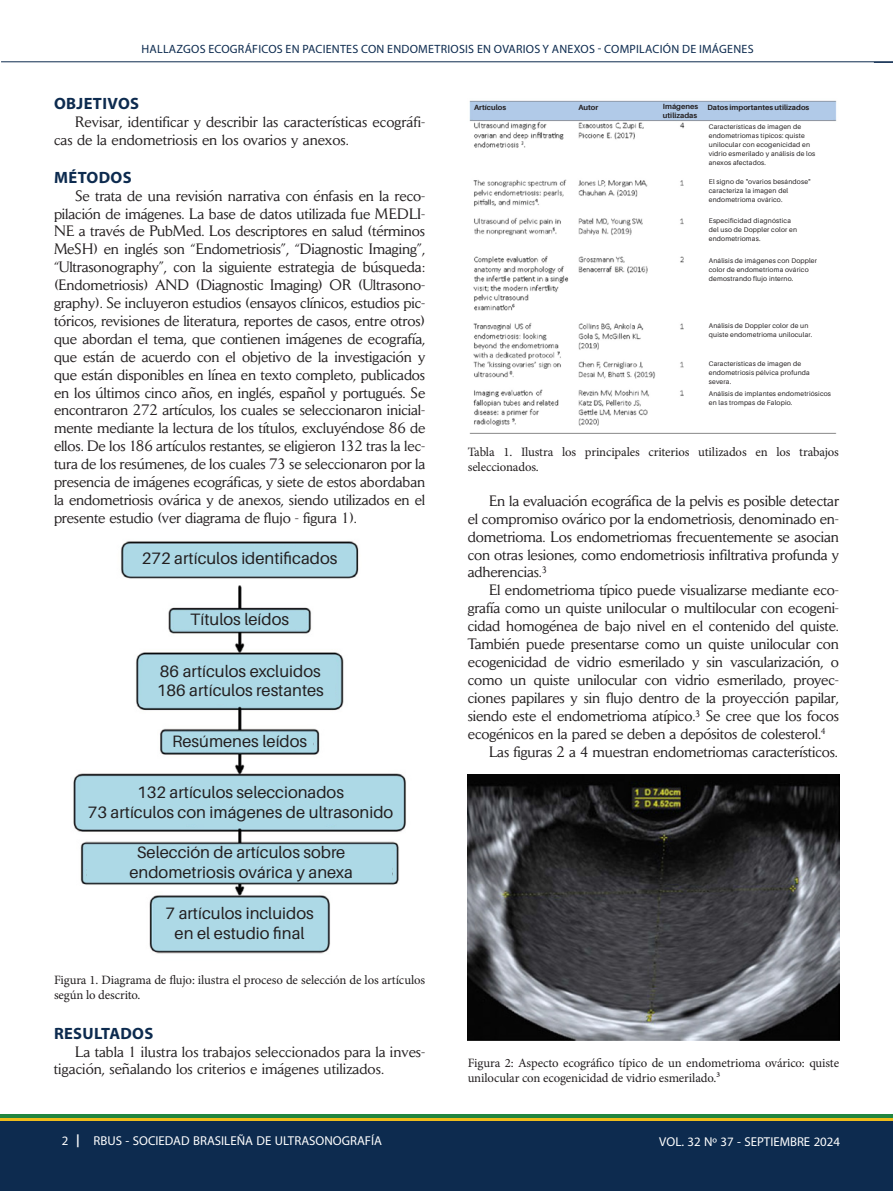
<style>
.page{position:relative;width:893px;height:1191px;background:#fff}
.page>*{position:absolute;margin:0;border:0;box-sizing:border-box;transform-origin:0 0}
.t1{font:18px "Myriad Arabic";color:#fff}
.t2{font:16.5px/19.8px "Aileron";color:#231f20;text-align:center}
.t3{font:700 16.35px "Myriad Pro";letter-spacing:.02em;color:#0d2b4f}
.t4{font:14.85px/17.9px "Daily News";color:#231f20;text-align:justify}
.t5{font:12.75px/15.3px "Minion Pro";letter-spacing:-.01em;color:#231f20}
.t6{font:12px "Myriad Pro";letter-spacing:.02em;color:#0d2b4f}
.t7{font:700 7.5px "Aileron";color:#231f20}
.t8{font:6.75px/9px "Aileron";letter-spacing:.025em;color:#231f20}
.s1{font-weight:700}
</style>
<div class="page">
<div style="left:0;top:1120px;width:893px;height:71px;background:#0d2b4f"></div>
<hr style="left:0;top:1117px;width:893px;height:3px;background:#eebc1b">
<hr style="left:0;top:1114px;width:893px;height:3px;background:#208540">
<svg style="left:874px;top:62px;width:19px;height:1px"></svg>
<img style="left:73px;top:541px;width:333px;height:413px">
<div style="left:128px;top:547px;width:223px;height:27px;background:#add9e6"></div>
<div style="left:144px;top:658px;width:191px;height:46px;background:#add9e6"></div>
<div style="left:155px;top:900px;width:170px;height:46px;background:#add9e6"></div>
<div style="left:87px;top:845px;width:305px;height:35px;background:#add9e6"></div>
<div style="left:81px;top:778px;width:319px;height:46px;background:#add9e6"></div>
<div style="left:164px;top:734px;width:149px;height:16px;background:#add9e6"></div>
<div style="left:174px;top:612px;width:132px;height:17px;background:#add9e6"></div>
<img style="left:469px;top:100px;width:368px;height:334px">
<div style="left:698px;top:123px;width:135px;height:302px;background:#fff"></div>
<div style="left:473px;top:103px;width:360px;height:16px;background:#b1cae8"></div>
<img style="left:468px;top:775px;width:371px;height:265px">
<hr style="left:1px;top:61px;width:892px;height:1px;background:#0d2b4f">
<p class="t6" style="left:141px;top:42px;width:614px">HALLAZGOS ECOGRÁFICOS EN PACIENTES CON ENDOMETRIOSIS EN OVARIOS Y ANEXOS - COMPILACIÓN DE IMÁGENES</p>
<p class="t3" style="left:54px;top:93px;width:86px">OBJETIVOS</p>
<p class="t4" style="left:54px;top:113px;width:373px;text-indent:21px">Revisar, identificar y describir las características ecográfi&shy;cas de la endometriosis en los ovarios y anexos.</p>
<p class="t3" style="left:54px;top:166px;width:79px">MÉTODOS</p>
<p class="t4" style="left:54px;top:186px;width:373px;text-indent:21px">Se trata de una revisión narrativa con énfasis en la reco&shy;pilación de imágenes. La base de datos utilizada fue MEDLI-NE a través de PubMed. Los descriptores en salud (términos MeSH) en inglés son “Endometriosis”, “Diagnostic Imaging”, “Ultrasonography”, con la siguiente estrategia de búsqueda: (Endometriosis) AND (Diagnostic Imaging) OR (Ultrasono&shy;graphy). Se incluyeron estudios (ensayos clínicos, estudios pic&shy;tóricos, revisiones de literatura, reportes de casos, entre otros) que abordan el tema, que contienen imágenes de ecografía, que están de acuerdo con el objetivo de la investigación y que están disponibles en línea en texto completo, publicados en los últimos cinco años, en inglés, español y portugués. Se encontraron 272 artículos, los cuales se seleccionaron inicial&shy;mente mediante la lectura de los títulos, excluyéndose 86 de ellos. De los 186 artículos restantes, se eligieron 132 tras la lec&shy;tura de los resúmenes, de los cuales 73 se seleccionaron por la presencia de imágenes ecográficas, y siete de estos abordaban la endometriosis ovárica y de anexos, siendo utilizados en el presente estudio (ver diagrama de flujo - figura 1).</p>
<p class="t2" style="left:142px;top:548px;width:197px">272 artículos identificados</p>
<p class="t2" style="left:190px;top:610px;width:100px">Títulos leídos</p>
<p class="t2" style="left:160px;top:661px;width:162px">86 artículos excluidos</p>
<p class="t2" style="left:157px;top:681px;width:169px">186 artículos restantes</p>
<p class="t2" style="left:172px;top:731px;width:136px">Resúmenes leídos</p>
<p class="t2" style="left:137px;top:782px;width:208px">132 artículos seleccionados</p>
<p class="t2" style="left:88px;top:802px;width:307px">73 artículos con imágenes de ultrasonido</p>
<p class="t2" style="left:129px;top:842px;width:225px">Selección de artículos sobre endometriosis ovárica y anexa</p>
<p class="t2" style="left:165px;top:904px;width:150px">7 artículos incluidos en el estudio final</p>
<p class="t5" style="left:54px;top:972px;width:373px">Figura 1. Diagrama de flujo: ilustra el proceso de selección de los artículos según lo descrito.</p>
<p class="t3" style="left:54px;top:1022px;width:101px">RESULTADOS</p>
<p class="t4" style="left:54px;top:1042px;width:373px;text-indent:21px">La tabla 1 ilustra los trabajos seleccionados para la inves&shy;tigación, señalando los criterios e imágenes utilizados.</p>
<p class="t7" style="left:474px;top:103px;width:34px">Artículos</p>
<p class="t7" style="left:578px;top:103px;width:21px">Autor</p>
<p class="t7" style="left:663px;top:102px;width:37px">Imágenes</p>
<p class="t7" style="left:707px;top:103px;width:103px">Datos importantes utilizados</p>
<p class="t7" style="left:663px;top:111px;width:36px">utilizadas</p>
<p class="t8" style="left:709px;top:122px;width:108px">Características de imagen de endometriomas típicos: quiste unilocular con ecogenicidad en vidrio esmerilado y análisis de los anexos afectados.</p>
<p class="t8" style="left:709px;top:177px;width:103px">El signo de "ovarios besándose" caracteriza la imagen del endometrioma ovárico.</p>
<p class="t8" style="left:709px;top:216px;width:90px">Especificidad diagnóstica del uso de Doppler color en endometriomas.</p>
<p class="t8" style="left:709px;top:256px;width:110px">Análisis de imágenes con Doppler color de endometrioma ovárico demostrando flujo interno.</p>
<p class="t8" style="left:709px;top:321px;width:105px">Análisis de Doppler color de un quiste endometrioma unilocular.</p>
<p class="t8" style="left:709px;top:359px;width:102px">Características de imagen de endometriosis pélvica profunda severa.</p>
<p class="t8" style="left:709px;top:389px;width:124px">Análisis de implantes endometriósicos en las trompas de Falopio.</p>
<p class="t5" style="left:468px;top:444px;width:373px">Tabla 1. Ilustra los principales criterios utilizados en los trabajos seleccionados.</p>
<p class="t4" style="left:468px;top:491px;width:373px;text-indent:21px">En la evaluación ecográfica de la pelvis es posible detectar el compromiso ovárico por la endometriosis, denominado en&shy;dometrioma. Los endometriomas frecuentemente se asocian con otras lesiones, como endometriosis infiltrativa profunda y adherencias.³</p>
<p class="t4" style="left:468px;top:581px;width:373px;text-indent:21px">El endometrioma típico puede visualizarse mediante eco&shy;grafía como un quiste unilocular o multilocular con ecogeni&shy;cidad homogénea de bajo nivel en el contenido del quiste.<br>También puede presentarse como un quiste unilocular con ecogenicidad de vidrio esmerilado y sin vascularización, o como un quiste unilocular con vidrio esmerilado, proyec&shy;ciones papilares y sin flujo dentro de la proyección papilar, siendo este el endometrioma atípico.³ Se cree que los focos ecogénicos en la pared se deben a depósitos de colesterol.<sup>4</sup></p>
<p class="t4" style="left:489px;top:742px;width:351px">Las figuras 2 a 4 muestran endometriomas característicos.</p>
<p class="t5" style="left:468px;top:1055px;width:373px">Figura 2: Aspecto ecográfico típico de un endometrioma ovárico: quiste unilocular con ecogenicidad de vidrio esmerilado.³</p>
<p class="t1" style="left:62px;top:1128px;width:322px">2 <span class="s1">|</span> RBUS - SOCIEDAD BRASILEÑA DE ULTRASONOGRAFÍA</p>
<p class="t1" style="left:659px;top:1129px;width:182px">VOL. 32 Nº 37 - SEPTIEMBRE 2024</p>
</div>
